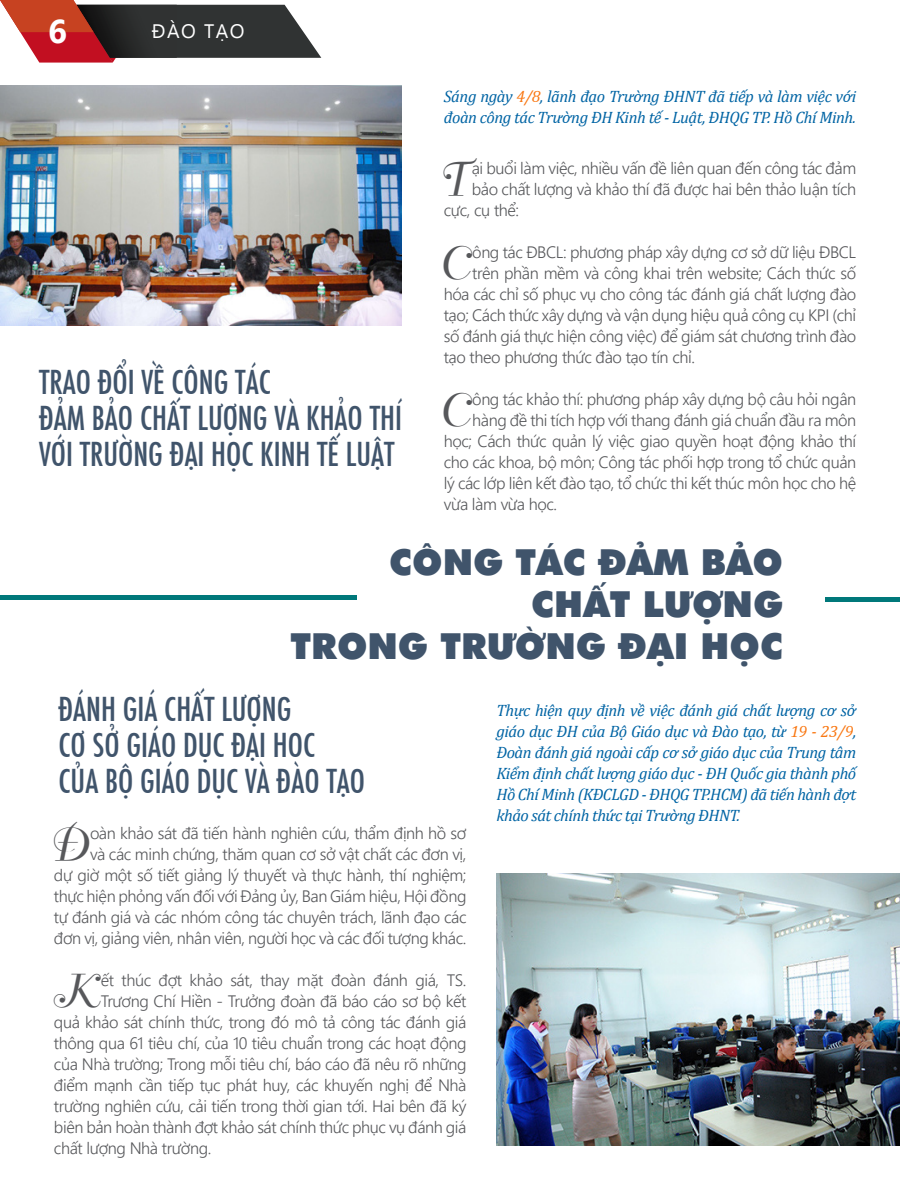
<style>
.page{position:relative;width:900px;height:1200px;background:#fff}
.page>*{position:absolute;margin:0;border:0;box-sizing:border-box;transform-origin:0 0}
.t1{font:46.2px "SFU Belle";color:#57585b}
.t2{font:36px/36px "SFU Function Condensed";color:#40546b}
.t3{font:36px/42px "UTM Futura Extra";color:#40546b;text-align:right}
.t4{font:700 33px "Segoe UI";color:#fff}
.t5{font:19.5px "Segoe UI";letter-spacing:.075em;color:#fff}
.t6{font:300 16.5px/21px "Segoe UI";letter-spacing:-.025em;color:#57585b;text-align:right}
.t7{font:italic 16.5px/21px "Cambria";letter-spacing:-.03em;color:#0064a4}
.s1{color:#f97712}
</style>
<div class="page">
<img style="left:0;top:86px;width:402px;height:239px">
<img style="left:496px;top:873px;width:404px;height:273px">
<svg style="left:0;top:0;width:321px;height:63px"></svg>
<div style="left:0;top:595px;width:357px;height:5px;background:#00787a"></div>
<hr style="left:825px;top:598px;width:75px;height:4px;background:#00787a">
<h3 class="t4" style="left:48px;top:8px;width:20px">6</h3>
<p class="t5" style="left:152px;top:18px;width:94px">ĐÀO TẠO</p>
<h2 class="t2" style="left:39px;top:361px;width:365px">TRAO ĐỔI VỀ CÔNG TÁC<br>ĐẢM BẢO CHẤT LƯỢNG VÀ KHẢO THÍ<br>VỚI TRƯỜNG ĐẠI HỌC KINH TẾ LUẬT</h2>
<p class="t7" style="left:444px;top:85px;width:414px">Sáng ngày <span class="s1">4/8</span>, lã nh đạ o Trường ĐHNT đã tiếp và làm việc với đoàn công tác Trường ĐH Kinh tế - Luậ t, ĐHQG TP. Hồ Chí Minh.</p>
<h1 class="t1" style="left:436px;top:143px;width:32px">T</h1>
<p class="t6" style="left:472px;top:157px;width:386px">ại buổi làm việc, nhiều vấn đề liên quan đến công tác đảm</p>
<p class="t6" style="left:472px;top:178px;width:386px">bảo chất lượng và khảo thí đã được hai bên thảo luận tích</p>
<p class="t6" style="left:444px;top:199px;width:77px">cực, cụ thể:</p>
<h1 class="t1" style="left:436px;top:227px;width:32px">C</h1>
<p class="t6" style="left:472px;top:241px;width:386px">ông tác ĐBCL: phương pháp xây dựng cơ sở dữ liệu ĐBCL</p>
<p class="t6" style="left:472px;top:262px;width:386px">trên phần mềm và công khai trên website; Cách thức số</p>
<p class="t6" style="left:444px;top:283px;width:414px">hóa các chỉ số phục vụ cho công tác đánh giá chất lượng đào</p>
<p class="t6" style="left:444px;top:304px;width:414px">tạo; Cách thức xây dựng và vận dụng hiệu quả công cụ KPI (chỉ</p>
<p class="t6" style="left:444px;top:325px;width:414px">số đánh giá thực hiện công việc) để giám sát chương trình đào</p>
<p class="t6" style="left:444px;top:346px;width:253px">tạo theo phương thức đào tạo tín chỉ.</p>
<h1 class="t1" style="left:436px;top:374px;width:32px">C</h1>
<p class="t6" style="left:472px;top:388px;width:385px">ông tác khảo thí: phương pháp xây dựng bộ câu hỏi ngân</p>
<p class="t6" style="left:472px;top:409px;width:386px">hà ng đề thi tích hợp với thang đánh giá chuẩn đầu ra môn</p>
<p class="t6" style="left:444px;top:430px;width:414px">học; Cách thức quản lý việc giao quyền hoạt động khảo thí</p>
<p class="t6" style="left:444px;top:451px;width:414px">cho các khoa, bộ môn; Công tác phối hợp trong tổ chức quản</p>
<p class="t6" style="left:444px;top:472px;width:414px">lý các lớp liên kết đào tạo, tổ chức thi kết thúc môn học cho hệ</p>
<p class="t6" style="left:444px;top:493px;width:115px">vừa là m vừa học.</p>
<h2 class="t3" style="left:291px;top:541px;width:494px">CÔNG TÁC ĐẢM BẢO<br>CHẤT LƯỢNG<br>TRONG TRƯỜNG ĐẠI HỌC</h2>
<p class="t7" style="left:496px;top:699px;width:361px;text-align:justify">Thực hiện quy định về việc đánh giá chất lượng cơ sở giáo dục ĐH của Bộ Giáo dục và Đào tạo, từ <span class="s1">19 - 23/9</span>, Đoàn đánh giá ngoài cấp cơ sở giáo dục của Trung tâm Kiểm định chất lượng giáo dục - ĐH Quốc gia thành phố Hồ Chí Minh (KĐCLGD - ĐHQG TP.HCM) đã tiến hành đợt khảo sát chính thức tại Trường ĐHNT.</p>
<h2 class="t2" style="left:58px;top:688px;width:308px">ĐÁNH GIÁ CHẤT LƯỢNG<br>CƠ SỞ GIÁO DỤC ĐẠI HOC<br>CỦA BỘ GIÁO DỤC VÀ ĐÀO TẠO</h2>
<h1 class="t1" style="left:46px;top:807px;width:41px">Đ</h1>
<p class="t6" style="left:54px;top:822px;width:414px">oàn khảo sát đã tiến hành nghiên cứu, thẩm định hồ sơ<br>và các minh chứng, thăm quan cơ sở vật chất các đơn vị,<br>dự giờ một số tiết giảng lý thuyết và thực hành, thí nghiệm; thực hiện phỏng vấn đối với Đảng ủy, Ban Giám hiệu, Hội đồng tự đánh giá và các nhóm công tác chuyên trách, lãnh đạo các đơn vị, giảng viên, nhân viên, người học và các đối tượng khác.</p>
<h1 class="t1" style="left:50px;top:954px;width:48px">K</h1>
<p class="t6" style="left:101px;top:969px;width:367px">ết thúc đợt khảo sát, thay mặt đoàn đánh giá, TS.</p>
<p class="t6" style="left:101px;top:990px;width:367px">Trương Chí Hiền - Trưởng đoàn đã báo cáo sơ bộ kết</p>
<p class="t6" style="left:54px;top:1011px;width:414px">quả khảo sát chính thức, trong đó mô tả công tác đánh giá</p>
<p class="t6" style="left:54px;top:1032px;width:414px">thông qua 61 tiêu chí, của 10 tiêu chuẩn trong các hoạt động</p>
<p class="t6" style="left:54px;top:1053px;width:414px">của Nhà trường; Trong mỗi tiêu chí, báo cáo đã nêu rõ những</p>
<p class="t6" style="left:54px;top:1074px;width:414px">điểm mạnh cần tiếp tục phát huy, các khuyến nghị để Nhà</p>
<p class="t6" style="left:54px;top:1095px;width:414px">trường nghiên cứu, cải tiến trong thời gian tới. Hai bên đã ký</p>
<p class="t6" style="left:54px;top:1116px;width:414px">biên bản hoàn thành đợt khảo sát chính thức phục vụ đánh giá</p>
<p class="t6" style="left:54px;top:1137px;width:159px">chất lượng Nhà trường.</p>
</div>
